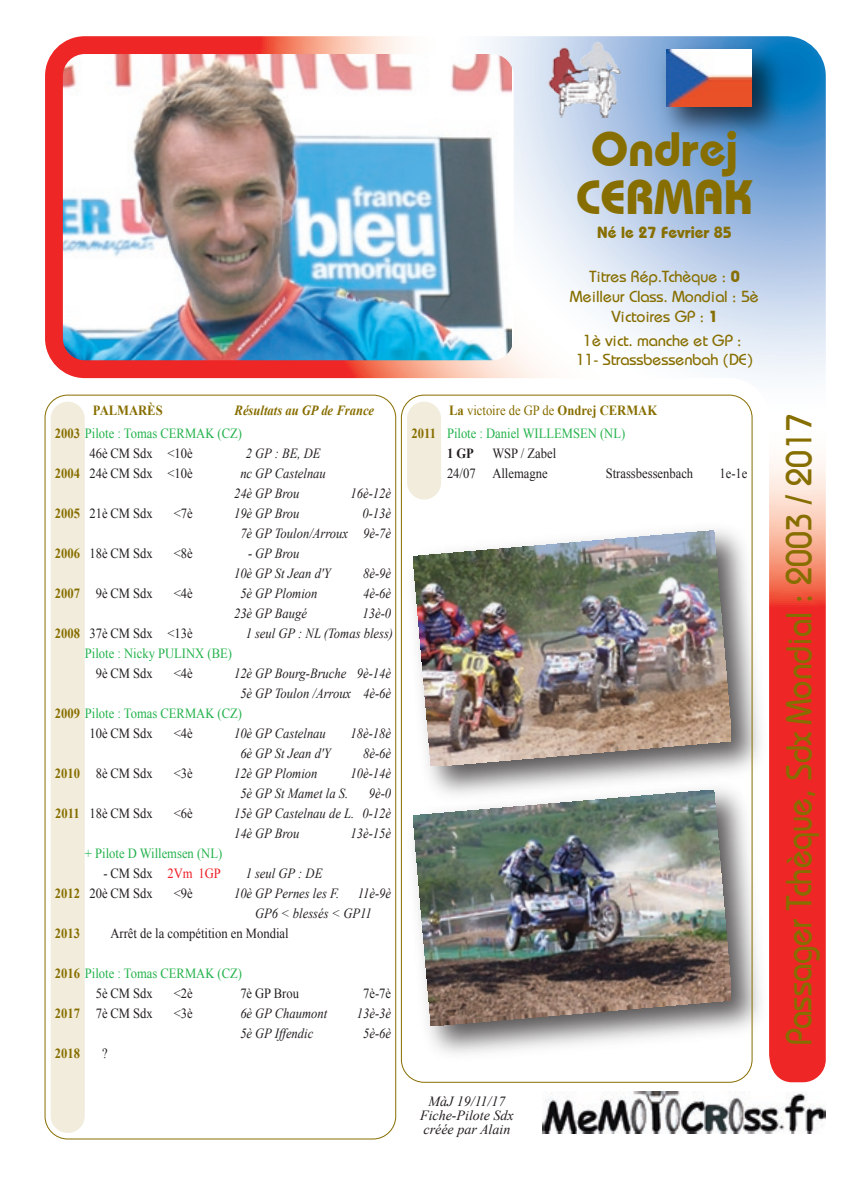
<style>
.page{position:relative;width:842px;height:1191px;background:#fff}
.page>*{position:absolute;margin:0;border:0;box-sizing:border-box;transform-origin:0 0}
.t1{font:700 48px/48px "Bauhaus IT Cby BT";color:#876e00;text-align:center}
.t2{font:36px "Bauhaus";color:#876e00;scale:.9 1}
.t3{font:16px/20px "Bauhaus";color:#876e00;text-align:center}
.t4{font:700 16px "Bauhaus IT Cby BT";color:#876e00}
.t5{font:italic 14px/20px "Times New Roman";color:#231f20;scale:.9 1}
.t6{font:14px/20px "Times New Roman";color:#231f20;scale:.9 1}
.t7{font:14px/20px "Times New Roman";color:#23b24b;scale:.9 1}
.t8{font:700 14px "Times New Roman";color:#876e00;scale:.9 1}
.t9{font:italic 14px/14px "Times New Roman";color:#231f20;text-align:center}
.t10{font:italic 700 14px "Times New Roman";color:#876e00;scale:.9 1}
.t11{font:700 14px "Times New Roman";color:#231f20;scale:.9 1}
.s1{font-family:"Bauhaus IT Cby BT";font-weight:700}
.s2{font-weight:400}
.s3{font-weight:700;color:#876e00}
.s4{color:#231f20}
.s5{color:#ee1d23}
</style>
<div class="page">
<svg style="left:44px;top:414px;width:353px;height:725px"></svg>
<svg style="left:51px;top:1082px;width:34px;height:50px;background:#f2edde"></svg>
<img style="left:542px;top:1091px;width:284px;height:42px">
<img style="left:45px;top:36px;width:781px;height:1046px">
<img style="left:649px;top:36px;width:148px;height:115px">
<img style="left:666px;top:50px;width:85px;height:56px">
<img style="left:545px;top:38px;width:80px;height:80px">
<h1 class="t1" style="left:576px;top:125px;width:178px">Ondrej<br>CERMAK</h1>
<p class="t4" style="left:597px;top:222px;width:136px">Né le 27 Fevrier 85</p>
<p class="t3" style="left:570px;top:266px;width:190px">Titres Rép.Tchèque : <span class="s1">0<br></span>Meilleur Class. Mondial : 5è<br>Victoires GP : <span class="s1">1</span></p>
<p class="t3" style="left:576px;top:330px;width:179px;line-height:19.2px">1è vict. manche et GP :<br>11- Strassbessenbah (DE)</p>
<p class="t8" style="left:93px;top:400px;width:79px">PALMARÈS</p>
<p class="t10" style="left:235px;top:400px;width:157px">Résultats au GP de France</p>
<p class="t8" style="left:449px;top:400px;width:232px">La <span class="s2">victoire de GP de</span> Ondrej CERMAK</p>
<p class="t7" style="left:89px;top:423px;width:171px;text-indent:-35px"><span class="s3">2003</span> Pilote : Tomas CERMAK (CZ)<br><span class="s4">46è CM Sdx &lt;10è</span></p>
<p class="t5" style="left:246px;top:443px;width:84px">2 GP : BE, DE</p>
<p class="t6" style="left:89px;top:463px;width:116px">24è CM Sdx &lt;10è</p>
<p class="t5" style="left:234px;top:463px;width:104px;text-indent:6px">nc GP Castelnau<br>24è GP Brou</p>
<p class="t8" style="left:55px;top:463px;width:29px">2004</p>
<p class="t8" style="left:55px;top:503px;width:29px">2005</p>
<p class="t8" style="left:55px;top:543px;width:29px">2006</p>
<p class="t8" style="left:55px;top:583px;width:29px">2007</p>
<p class="t8" style="left:55px;top:623px;width:29px">2008</p>
<p class="t5" style="left:351px;top:483px;width:47px">16è-12è</p>
<p class="t6" style="left:89px;top:503px;width:72px">21è CM Sdx</p>
<p class="t6" style="left:174px;top:503px;width:23px">&lt;7è</p>
<p class="t5" style="left:234px;top:503px;width:74px">19è GP Brou</p>
<p class="t5" style="left:240px;top:503px;width:169px;text-align:right">0-13è<br>7è GP Toulon/Arroux 9è-7è</p>
<p class="t6" style="left:89px;top:543px;width:72px">18è CM Sdx</p>
<p class="t6" style="left:174px;top:543px;width:23px">&lt;8è</p>
<p class="t5" style="left:234px;top:543px;width:109px;text-indent:14px">- GP Brou<br>10è GP St Jean d'Y</p>
<p class="t5" style="left:363px;top:563px;width:33px">8è-9è</p>
<p class="t6" style="left:96px;top:583px;width:65px">9è CM Sdx</p>
<p class="t6" style="left:174px;top:583px;width:23px">&lt;4è</p>
<p class="t5" style="left:240px;top:583px;width:87px">5è GP Plomion</p>
<p class="t5" style="left:363px;top:583px;width:33px">4è-6è</p>
<p class="t5" style="left:234px;top:603px;width:83px">23è GP Baugé</p>
<p class="t5" style="left:362px;top:603px;width:33px">13è-0</p>
<p class="t6" style="left:89px;top:623px;width:116px">37è CM Sdx &lt;13è</p>
<p class="t5" style="left:246px;top:623px;width:165px">1 seul GP : NL (Tomas bless)</p>
<p class="t7" style="left:85px;top:643px;width:165px">Pilote : Nicky PULINX (BE)</p>
<p class="t6" style="left:96px;top:663px;width:65px">9è CM Sdx</p>
<p class="t6" style="left:174px;top:663px;width:23px">&lt;4è</p>
<p class="t5" style="left:234px;top:663px;width:176px">12è GP Bourg-Bruche 9è-14è</p>
<p class="t5" style="left:240px;top:683px;width:169px">5è GP Toulon /Arroux 4è-6è</p>
<p class="t7" style="left:55px;top:703px;width:209px"><span class="s3">2009</span> Pilote : Tomas CERMAK (CZ)</p>
<p class="t6" style="left:89px;top:723px;width:72px">10è CM Sdx</p>
<p class="t6" style="left:174px;top:723px;width:23px">&lt;4è</p>
<p class="t5" style="left:234px;top:723px;width:104px">10è GP Castelnau</p>
<p class="t5" style="left:351px;top:723px;width:47px">18è-18è</p>
<p class="t5" style="left:240px;top:743px;width:102px">6è GP St Jean d'Y</p>
<p class="t5" style="left:363px;top:743px;width:33px">8è-6è</p>
<p class="t6" style="left:96px;top:763px;width:65px">8è CM Sdx</p>
<p class="t6" style="left:174px;top:763px;width:23px">&lt;3è</p>
<p class="t5" style="left:234px;top:763px;width:94px">12è GP Plomion</p>
<p class="t5" style="left:351px;top:763px;width:47px">10è-14è</p>
<p class="t5" style="left:240px;top:783px;width:121px">5è GP St Mamet la S.</p>
<p class="t5" style="left:369px;top:783px;width:26px">9è-0</p>
<p class="t6" style="left:89px;top:803px;width:72px">18è CM Sdx</p>
<p class="t6" style="left:174px;top:803px;width:23px">&lt;6è</p>
<p class="t5" style="left:234px;top:803px;width:176px">15è GP Castelnau de L. 0-12è<br>14è GP Brou</p>
<p class="t8" style="left:55px;top:763px;width:29px">2010</p>
<p class="t8" style="left:55px;top:803px;width:29px">2011</p>
<p class="t5" style="left:351px;top:823px;width:47px">13è-15è</p>
<p class="t7" style="left:85px;top:843px;width:154px">+ Pilote D Willemsen (NL)</p>
<p class="t6" style="left:103px;top:863px;width:132px">- CM Sdx <span class="s5">2Vm 1GP</span></p>
<p class="t5" style="left:246px;top:863px;width:86px">1 seul GP : DE</p>
<p class="t6" style="left:89px;top:883px;width:72px">20è CM Sdx</p>
<p class="t6" style="left:174px;top:883px;width:23px">&lt;9è</p>
<p class="t5" style="left:234px;top:883px;width:118px">10è GP Pernes les F.</p>
<p class="t5" style="left:255px;top:883px;width:153px;text-indent:103px">11è-9è<br>GP6 &lt; blessés &lt; GP11</p>
<p class="t6" style="left:110px;top:923px;width:199px">Arrêt de la compétition en Mondial</p>
<p class="t7" style="left:96px;top:963px;width:164px;text-indent:-41px"><span class="s3">2016</span> Pilote : Tomas CERMAK (CZ)<br><span class="s4">5è CM Sdx</span></p>
<p class="t8" style="left:55px;top:883px;width:29px">2012</p>
<p class="t8" style="left:55px;top:923px;width:29px">2013</p>
<p class="t6" style="left:174px;top:983px;width:23px">&lt;2è</p>
<p class="t6" style="left:240px;top:983px;width:67px">7è GP Brou</p>
<p class="t6" style="left:363px;top:983px;width:33px">7è-7è</p>
<p class="t8" style="left:55px;top:1003px;width:29px">2017</p>
<p class="t8" style="left:55px;top:1043px;width:29px">2018</p>
<p class="t6" style="left:96px;top:1003px;width:65px">7è CM Sdx</p>
<p class="t6" style="left:174px;top:1003px;width:23px">&lt;3è</p>
<p class="t5" style="left:240px;top:1003px;width:98px">6è GP Chaumont</p>
<p class="t5" style="left:357px;top:1003px;width:40px">13è-3è</p>
<p class="t5" style="left:240px;top:1023px;width:83px">5è GP Iffendic</p>
<p class="t5" style="left:363px;top:1023px;width:33px">5è-6è</p>
<p class="t6" style="left:102px;top:1043px;width:8px">?</p>
<p class="t8" style="left:412px;top:423px;width:29px">2011</p>
<p class="t7" style="left:447px;top:423px;width:200px">Pilote : Daniel WILLEMSEN (NL)</p>
<p class="t11" style="left:447px;top:443px;width:31px">1 GP</p>
<p class="t6" style="left:447px;top:443px;width:123px;text-indent:45px">WSP / Zabel<br>24/07 Allemagne</p>
<p class="t6" style="left:606px;top:463px;width:99px">Strassbessenbach</p>
<p class="t6" style="left:719px;top:463px;width:33px">1e-1e</p>
<p class="t9" style="left:420px;top:1094px;width:95px">MàJ 19/11/17<br>Fiche-Pilote Sdx créée par Alain</p>
<h2 class="t2" style="left:776px;top:1045px;width:703px;rotate:-90deg">Passager Tchèque, Sdx Mondial : 2003 / 2017</h2>
</div>
